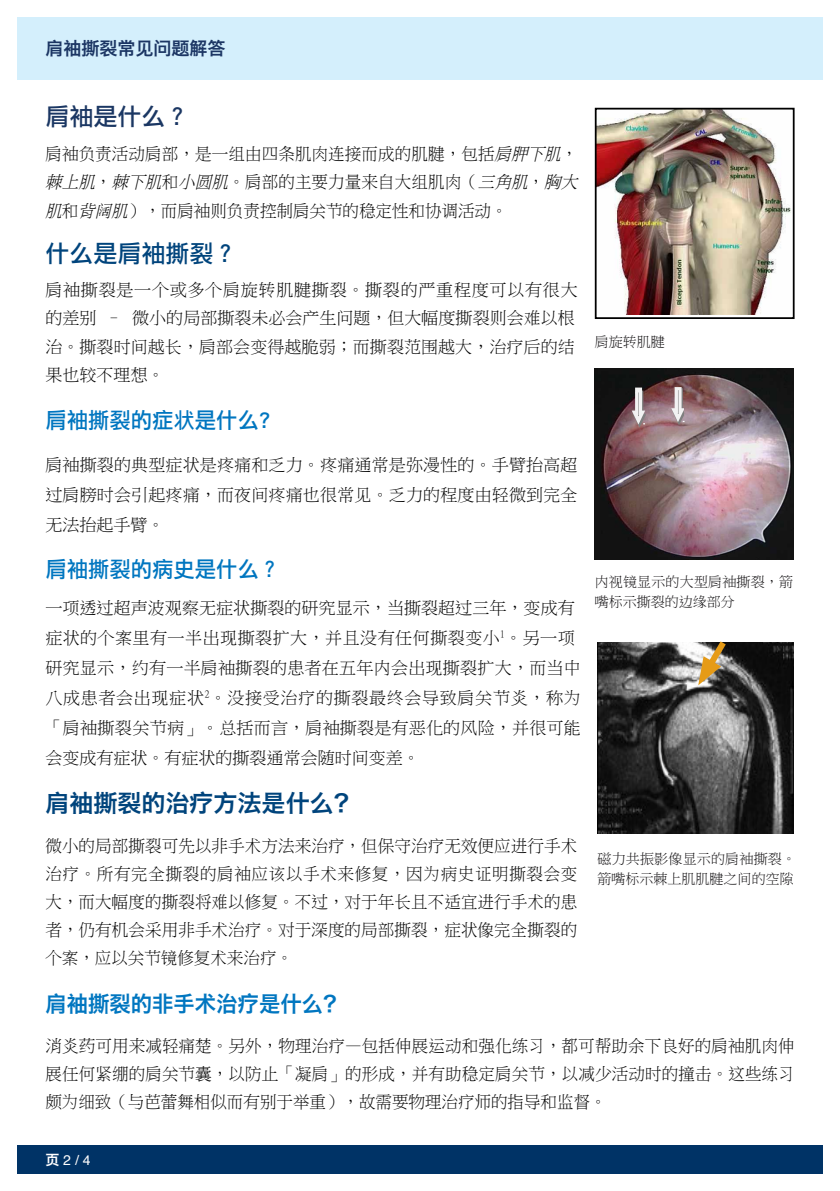
<style>
.page{position:relative;width:840px;height:1191px;background:#fff}
.page>*{position:absolute;margin:0;border:0;box-sizing:border-box;transform-origin:0 0}
.t1{font:24px "Hiragino Sans GB W6";color:#00447c}
.t2{font:24px "Li Hei Pro";color:#00447c}
.t3{font:24px "Li Hei Pro";color:#1b3763}
.t4{font:22px "Li Hei Pro";color:#0076c0}
.t5{font:22px "Hiragino Sans GB W6";color:#0076c0}
.t6{font:18px "Hiragino Sans GB W6";color:#1c3664}
.t7{font:17px/28px "P Ming Li U";letter-spacing:.01em;color:#000}
.t8{font:14px/20px "P Ming Li U";color:#100e10}
.t9{font:14px "Helvetica";color:#fff}
.s1{font-style:italic}
.s2{font-family:"Hiragino Sans GB W6"}
</style>
<div class="page">
<div style="left:17px;top:1145px;width:805px;height:29px;background:#036"></div>
<div style="left:17px;top:18px;width:805px;height:62px;background:#d4effc"></div>
<img style="left:597px;top:111px;width:194px;height:203px">
<div style="left:594px;top:108px;width:200px;height:211px;border:2px solid #000"></div>
<img style="left:594px;top:368px;width:198px;height:191px">
<svg style="left:631px;top:387px;width:14px;height:40px"></svg>
<svg style="left:671px;top:387px;width:12px;height:38px"></svg>
<img style="left:597px;top:642px;width:196px;height:192px">
<svg style="left:697px;top:641px;width:34px;height:44px"></svg>
<p class="t6" style="left:45px;top:37px;width:181px">肩袖撕裂常见问题解答</p>
<h1 class="t3" style="left:45px;top:105px;width:145px">肩袖是什么？</h1>
<p class="t7" style="left:45px;top:140px;width:537px">肩袖负责活动肩部，是一组由四条肌肉连接而成的肌腱，包括<span class="s1">肩胛下肌</span>，<span class="s1">棘上肌</span>，<span class="s1">棘下肌</span>和<span class="s1">小圆肌</span>。肩部的主要力量来自大组肌肉（<span class="s1">三角肌</span>，<span class="s1">胸大肌</span>和<span class="s1">背阔肌</span>），而肩袖则负责控制肩关节的稳定性和协调活动。</p>
<h1 class="t2" style="left:45px;top:241px;width:193px">什么是肩袖撕裂？</h1>
<p class="t7" style="left:45px;top:276px;width:533px">肩袖撕裂是一个或多个肩旋转肌腱撕裂。撕裂的严重程度可以有很大的差别 – 微小的局部撕裂未必会产生问题，但大幅度撕裂则会难以根治。撕裂时间越长，肩部会变得越脆弱；而撕裂范围越大，治疗后的结果也较不理想。</p>
<p class="t4" style="left:45px;top:409px;width:226px">肩袖撕裂的症状是什么?</p>
<p class="t7" style="left:45px;top:449px;width:533px;line-height:30px;text-align:justify">肩袖撕裂的典型症状是疼痛和乏力。疼痛通常是弥漫性的。手臂抬高超过肩膀时会引起疼痛，而夜间疼痛也很常见。乏力的程度由轻微到完全无法抬起手臂。</p>
<p class="t4" style="left:45px;top:558px;width:236px">肩袖撕裂的病史是什么？</p>
<p class="t7" style="left:45px;top:593px;width:536px;line-height:30px">一项透过超声波观察无症状撕裂的研究显示，当撕裂超过三年，变成有症状的个案里有一半出现撕裂扩大，并且没有任何撕裂变小<sup>1</sup>。另一项研究显示，约有一半肩袖撕裂的患者在五年内会出现撕裂扩大，而当中八成患者会出现症状<sup>2</sup>。没接受治疗的撕裂最终会导致肩关节炎，称为「肩袖撕裂关节病」。总括而言，肩袖撕裂是有恶化的风险，并很可能会变成有症状。有症状的撕裂通常会随时间变差。</p>
<h1 class="t1" style="left:45px;top:787px;width:313px">肩袖撕裂的治疗方法是什么？</h1>
<p class="t7" style="left:45px;top:832px;width:533px;text-align:justify">微小的局部撕裂可先以非手术方法来治疗，但保守治疗无效便应进行手术治疗。所有完全撕裂的肩袖应该以手术来修复，因为病史证明撕裂会变大，而大幅度的撕裂将难以修复。不过，对于年长且不适宜进行手术的患者，仍有机会采用非手术治疗。对于深度的局部撕裂，症状像完全撕裂的个案，应以关节镜修复术来治疗。</p>
<p class="t5" style="left:45px;top:989px;width:300px">肩袖撕裂的非手术治疗是什么？</p>
<p class="t7" style="left:45px;top:1032px;width:750px;text-align:justify">消炎药可用来减轻痛楚。另外，物理治疗—包括伸展运动和强化练习，都可帮助余下良好的肩袖肌肉伸展任何紧绷的肩关节囊，以防止「凝肩」的形成，并有助稳定肩关节，以减少活动时的撞击。这些练习颇为细致（与芭蕾舞相似而有别于举重），故需要物理治疗师的指导和监督。</p>
<p class="t8" style="left:594px;top:331px;width:71px">肩旋转肌腱</p>
<p class="t8" style="left:594px;top:572px;width:200px">内视镜显示的大型肩袖撕裂，箭嘴标示撕裂的边缘部分</p>
<p class="t8" style="left:597px;top:849px;width:200px">磁力共振影像显示的肩袖撕裂。箭嘴标示棘上肌肌腱之间的空隙</p>
<p class="t9" style="left:45px;top:1149px;width:47px"><span class="s2">页</span> 2 / 4</p>
</div>
